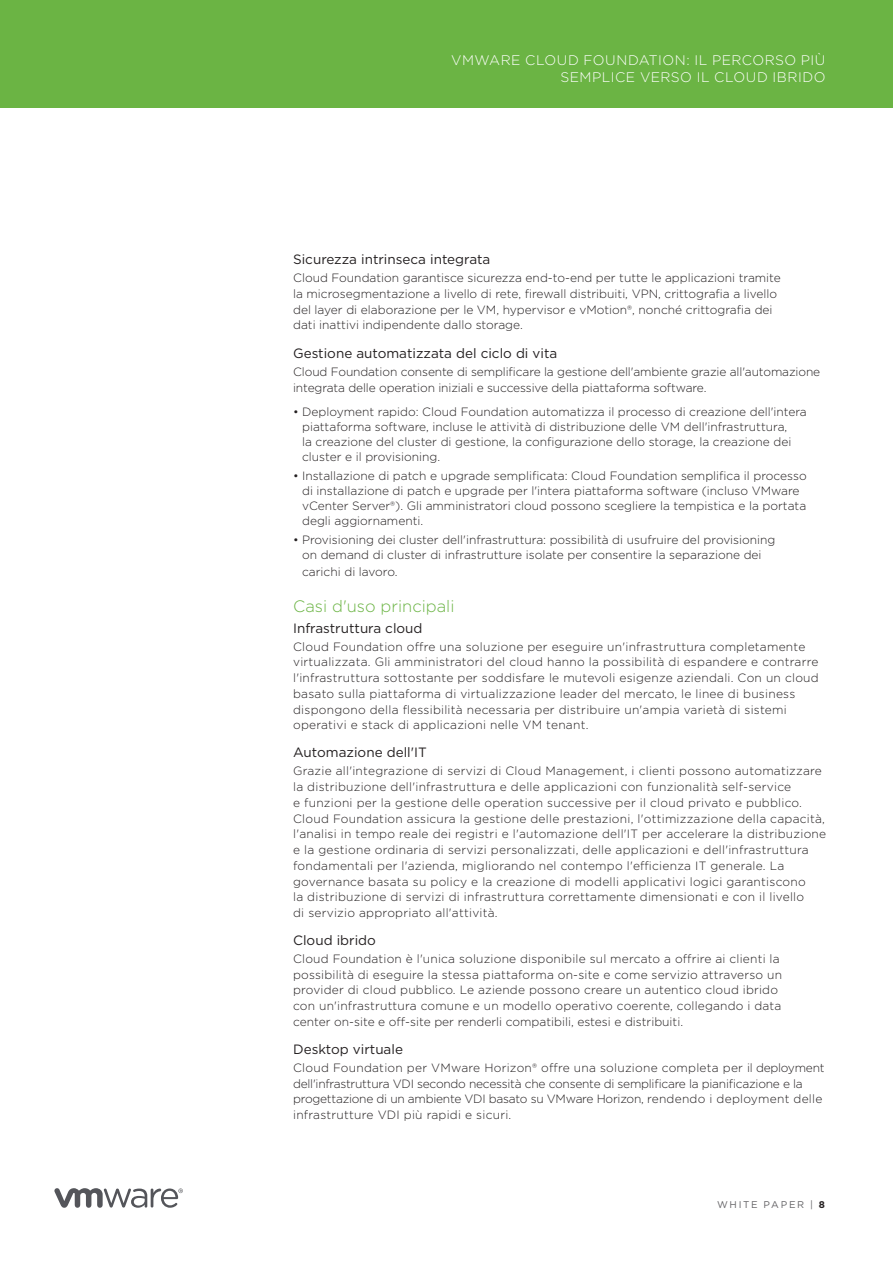
<style>
.page{position:relative;width:893px;height:1263px;background:#fff}
.page>*{position:absolute;margin:0;border:0;box-sizing:border-box;transform-origin:0 0}
._4a__SUBHEAD-1{font:300 16.5px "Gotham";color:#6bb444}
.FOLIO-WHITE-TITLES{font:300 13.8px/17.2px "Gotham";letter-spacing:.035em;color:#fff;text-align:right}
._4a__SUBHEAD-2-BLK{font:13.5px "Gotham";color:#231f20}
._3a__BODY_TEXT{font:300 12px/15.8px "Gotham";letter-spacing:.005em;color:#231f20}
._3a__BODY_TEXT-2{font:300 12px/15.8px "Gotham";letter-spacing:-.02em;color:#231f20}
.FOLIO-BOTTOM-GRAY{font:9.75px "Gotham";letter-spacing:.175em;color:#636265}
.s1{font-weight:700;color:#231f20}
</style>
<div class="page">
<div style="left:0;top:0;width:893px;height:108px;background:#6bb444"></div>
<svg style="left:54px;top:1188px;width:129px;height:20px"></svg>
<p class="FOLIO-WHITE-TITLES" style="left:451px;top:51px;width:376px">VMWARE CLOUD FOUNDATION: IL PERCORSO PIÙ<br>SEMPLICE VERSO IL CLOUD IBRIDO</p>
<p class="_4a__SUBHEAD-2-BLK" style="left:293px;top:251px;width:199px">Sicurezza intrinseca integrata</p>
<p class="_3a__BODY_TEXT" style="left:293px;top:270px;width:489px">Cloud Foundation garantisce sicurezza end-to-end per tutte le applicazioni tramite la microsegmentazione a livello di rete, firewall distribuiti, VPN, crittografia a livello del layer di elaborazione per le VM, hypervisor e vMotion®, nonché crittografia dei dati inattivi indipendente dallo storage.</p>
<p class="_4a__SUBHEAD-2-BLK" style="left:293px;top:345px;width:266px">Gestione automatizzata del ciclo di vita</p>
<p class="_3a__BODY_TEXT" style="left:293px;top:364px;width:529px">Cloud Foundation consente di semplificare la gestione dell'ambiente grazie all'automazione integrata delle operation iniziali e successive della piattaforma software.</p>
<p class="_3a__BODY_TEXT" style="left:302px;top:404px;width:506px;line-height:15px;text-indent:-9px">• Deployment rapido: Cloud Foundation automatizza il processo di creazione dell'intera piattaforma software, incluse le attività di distribuzione delle VM dell'infrastruttura,<br>la creazione del cluster di gestione, la configurazione dello storage, la creazione dei cluster e il provisioning.</p>
<p class="_3a__BODY_TEXT" style="left:302px;top:468px;width:506px;line-height:15px;text-indent:-9px">• Installazione di patch e upgrade semplificata: Cloud Foundation semplifica il processo di installazione di patch e upgrade per l'intera piattaforma software (incluso VMware vCenter Server®). Gli amministratori cloud possono scegliere la tempistica e la portata degli aggiornamenti.</p>
<p class="_3a__BODY_TEXT" style="left:293px;top:532px;width:484px;line-height:15px;text-align:center">• Provisioning dei cluster dell'infrastruttura: possibilità di usufruire del provisioning on demand di cluster di infrastrutture isolate per consentire la separazione dei</p>
<p class="_3a__BODY_TEXT" style="left:302px;top:563px;width:97px">carichi di lavoro.</p>
<p class="_4a__SUBHEAD-1" style="left:293px;top:595px;width:163px">Casi d'uso principali</p>
<p class="_4a__SUBHEAD-2-BLK" style="left:293px;top:619px;width:131px">Infrastruttura cloud</p>
<p class="_3a__BODY_TEXT" style="left:293px;top:638px;width:527px">Cloud Foundation offre una soluzione per eseguire un'infrastruttura completamente virtualizzata. Gli amministratori del cloud hanno la possibilità di espandere e contrarre l'infrastruttura sottostante per soddisfare le mutevoli esigenze aziendali. Con un cloud basato sulla piattaforma di virtualizzazione leader del mercato, le linee di business dispongono della flessibilità necessaria per distribuire un'ampia varietà di sistemi operativi e stack di applicazioni nelle VM tenant.</p>
<p class="_4a__SUBHEAD-2-BLK" style="left:293px;top:744px;width:135px">Automazione dell'IT</p>
<p class="_3a__BODY_TEXT" style="left:293px;top:763px;width:535px">Grazie all'integrazione di servizi di Cloud Management, i clienti possono automatizzare la distribuzione dell'infrastruttura e delle applicazioni con funzionalità self-service<br>e funzioni per la gestione delle operation successive per il cloud privato e pubblico.<br>Cloud Foundation assicura la gestione delle prestazioni, l'ottimizzazione della capacità, l'analisi in tempo reale dei registri e l'automazione dell'IT per accelerare la distribuzione e la gestione ordinaria di servizi personalizzati, delle applicazioni e dell'infrastruttura fondamentali per l'azienda, migliorando nel contempo l'efficienza IT generale. La governance basata su policy e la creazione di modelli applicativi logici garantiscono<br>la distribuzione di servizi di infrastruttura correttamente dimensionati e con il livello<br>di servizio appropriato all'attività.</p>
<p class="_4a__SUBHEAD-2-BLK" style="left:293px;top:931px;width:84px">Cloud ibrido</p>
<p class="_3a__BODY_TEXT" style="left:293px;top:950px;width:490px">Cloud Foundation è l'unica soluzione disponibile sul mercato a offrire ai clienti la possibilità di eseguire la stessa piattaforma on-site e come servizio attraverso un provider di cloud pubblico. Le aziende possono creare un autentico cloud ibrido con un'infrastruttura comune e un modello operativo coerente, collegando i data center on-site e off-site per renderli compatibili, estesi e distribuiti.</p>
<p class="_4a__SUBHEAD-2-BLK" style="left:293px;top:1040px;width:111px">Desktop virtuale</p>
<p class="_3a__BODY_TEXT-2" style="left:293px;top:1059px;width:533px">Cloud Foundation per VMware Horizon® offre una soluzione completa per il deployment dell'infrastruttura VDI secondo necessità che consente di semplificare la pianificazione e la progettazione di un ambiente VDI basato su VMware Horizon, rendendo i deployment delle infrastrutture VDI più rapidi e sicuri.</p>
<p class="FOLIO-BOTTOM-GRAY" style="left:717px;top:1198px;width:110px">WHITE PAPER | <span class="s1">8</span></p>
</div>
